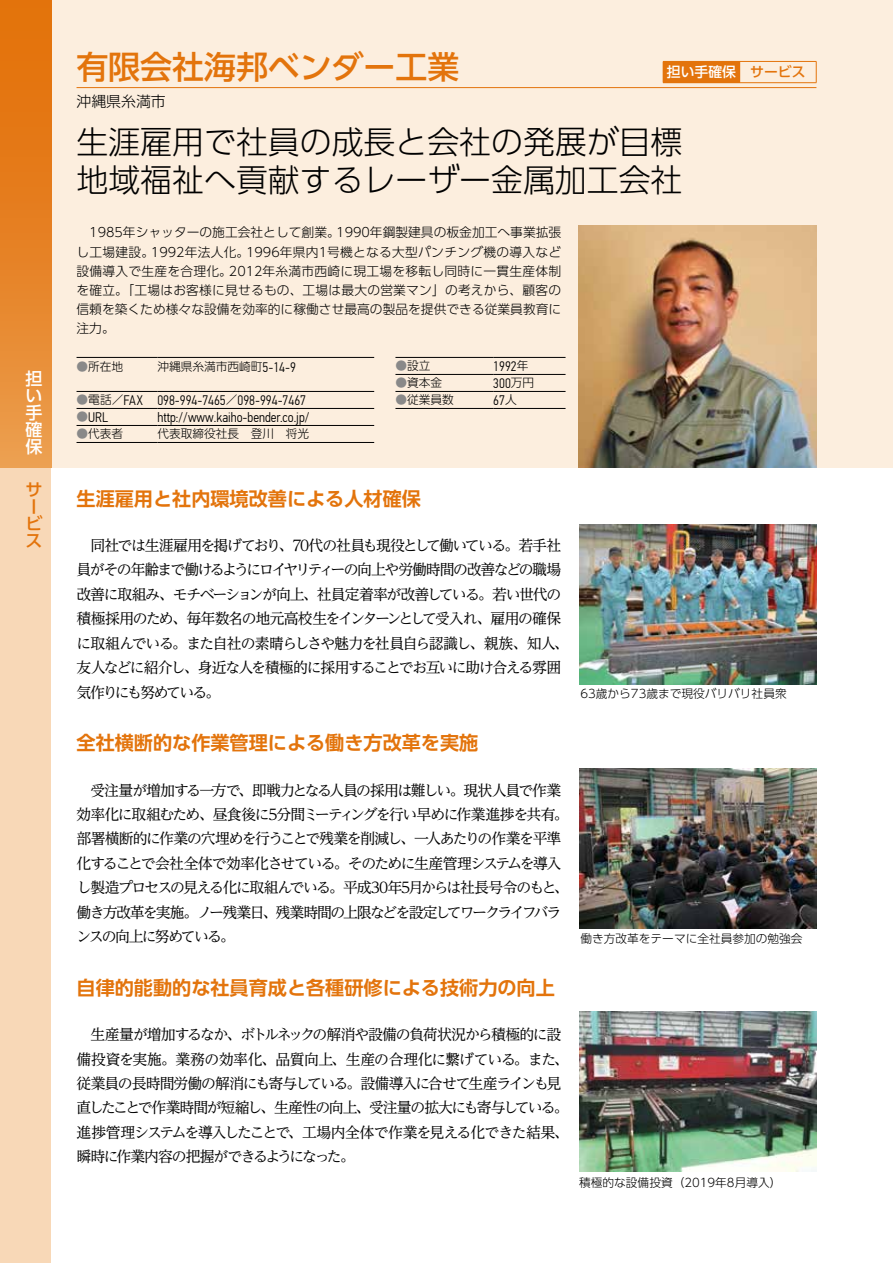
<style>
.page{position:relative;width:893px;height:1263px;background:#fff}
.page>*{position:absolute;margin:0;border:0;box-sizing:border-box;transform-origin:0 0}
.t1{font:300 31.95px/38.2px "UD Shin Go Pro";color:#000}
.t2{font:500 31.95px "UD Shin Go Pro";color:#e3740c}
.t3{font:700 19.2px "UD Shin Go Pro De";color:#e3740c}
.t4{font:500 16.95px/17px "UD Shin Go Pro";color:#fff;text-align:justify}
.t5{font:500 16.95px/17px "UD Shin Go Pro";color:#e3740c}
.t6{font:14.85px/24.5px "UD Reimin Pro";letter-spacing:-.09em;color:#000}
.t7{font:300 14.85px "UD Shin Go Pro";color:#000}
.t8{font:300 13.8px "PF Din Text Cond Pro";color:#000}
.t9{font:500 13.8px "UD Shin Go Pro";color:#fff}
.t10{font:300 12.75px/19.2px "UD Shin Go Pro";color:#000;text-align:justify}
.t11{font:300 11.7px "UD Shin Go Pro";color:#000}
.s1{color:#e3740c}
.s2{color:#898989}
.s3{font-family:"PF Din Text Cond Pro";font-size:13.8px}
.s4{font-family:"UD Shin Go Pro";font-size:11.7px;color:#898989}
.s5{font-family:"UD Shin Go Pro";font-size:11.7px}
</style>
<div class="page">
<div style="left:0;top:0;width:893px;height:468px;background:#fceede"></div>
<div style="left:0;top:468px;width:51px;height:795px;background:#f8d8b7"></div>
<div style="left:0;top:0;width:51px;height:468px;background:linear-gradient(to bottom,#e26c02,#eb9a4a)"></div>
<img style="left:580px;top:768px;width:237px;height:160px">
<img style="left:580px;top:1011px;width:237px;height:160px">
<img style="left:578px;top:225px;width:239px;height:243px">
<img style="left:580px;top:524px;width:237px;height:160px">
<hr style="left:77px;top:87px;width:739px;height:1px;background:#e3740c">
<div style="left:663px;top:61px;width:77px;height:22px;background:#e3740c"></div>
<hr style="left:740px;top:61px;width:76px;height:1px;background:#e3740c">
<svg style="left:816px;top:62px;width:1px;height:20px"></svg>
<hr style="left:740px;top:82px;width:76px;height:1px;background:#e3740c">
<hr style="left:77px;top:357px;width:80px;height:1px;background:#000">
<hr style="left:157px;top:357px;width:217px;height:1px;background:#000">
<hr style="left:77px;top:391px;width:80px;height:1px;background:#000">
<hr style="left:157px;top:391px;width:217px;height:1px;background:#000">
<hr style="left:77px;top:408px;width:80px;height:1px;background:#000">
<hr style="left:157px;top:408px;width:217px;height:1px;background:#000">
<hr style="left:77px;top:425px;width:80px;height:1px;background:#000">
<hr style="left:157px;top:425px;width:217px;height:1px;background:#000">
<hr style="left:77px;top:442px;width:80px;height:1px;background:#000">
<hr style="left:157px;top:442px;width:217px;height:1px;background:#000">
<hr style="left:395px;top:357px;width:98px;height:1px;background:#000">
<hr style="left:493px;top:357px;width:73px;height:1px;background:#000">
<hr style="left:395px;top:374px;width:98px;height:1px;background:#000">
<hr style="left:493px;top:374px;width:73px;height:1px;background:#000">
<hr style="left:395px;top:391px;width:98px;height:1px;background:#000">
<hr style="left:493px;top:391px;width:73px;height:1px;background:#000">
<hr style="left:395px;top:408px;width:98px;height:1px;background:#000">
<hr style="left:493px;top:408px;width:73px;height:1px;background:#000">
<p class="t4" style="left:26px;top:369px;width:18px">担い手確保</p>
<p class="t5" style="left:26px;top:480px;width:19px">サービス</p>
<h1 class="t2" style="left:77px;top:41px;width:384px">有限会社海邦ベンダー工業</h1>
<p class="t9" style="left:667px;top:61px;width:140px">担い手確保 <span class="s1">サービス</span></p>
<p class="t7" style="left:77px;top:89px;width:91px">沖縄県糸満市</p>
<h1 class="t1" style="left:77px;top:121px;width:607px">生涯雇用で社員の成長と会社の発展が目標地域福祉へ貢献するレーザー金属加工会社</h1>
<p class="t10" style="left:77px;top:222px;width:486px">　1985年シャッターの施工会社として創業。1990年鋼製建具の板金加工へ事業拡張し工場建設。1992年法人化。1996年県内1号機となる大型パンチング機の導入など設備導入で生産を合理化。2012年糸満市西崎に現工場を移転し同時に一貫生産体制を確立。「工場はお客様に見せるもの、工場は最大の営業マン」の考えから、顧客の信頼を築くため様々な設備を効率的に稼働させ最高の製品を提供できる従業員教育に注力。</p>
<p class="t11" style="left:77px;top:357px;width:48px"><span class="s2">●</span>所在地</p>
<p class="t11" style="left:157px;top:357px;width:140px">沖縄県糸満市西崎町<span class="s3">5-14-9</span></p>
<p class="t8" style="left:77px;top:392px;width:231px"><span class="s4">●</span><span class="s5">電話／</span>FAX 098-994-7465<span class="s5">／</span>098-994-7467</p>
<p class="t8" style="left:77px;top:409px;width:33px"><span class="s4">●</span>URL</p>
<p class="t8" style="left:157px;top:409px;width:154px">http://www.kaiho-bender.co.jp/</p>
<p class="t11" style="left:77px;top:424px;width:48px"><span class="s2">●</span>代表者</p>
<p class="t11" style="left:157px;top:424px;width:154px">代表取締役社長　登川　将光</p>
<p class="t11" style="left:395px;top:356px;width:37px"><span class="s2">●</span>設立</p>
<p class="t8" style="left:493px;top:358px;width:37px">1992<span class="s5">年</span></p>
<p class="t11" style="left:395px;top:373px;width:48px"><span class="s2">●</span>資本金</p>
<p class="t8" style="left:493px;top:375px;width:42px">300<span class="s5">万円</span></p>
<p class="t11" style="left:395px;top:390px;width:60px"><span class="s2">●</span>従業員数</p>
<p class="t8" style="left:493px;top:392px;width:25px">67<span class="s5">人</span></p>
<p class="t3" style="left:77px;top:483px;width:346px">生涯雇用と社内環境改善による人材確保</p>
<p class="t6" style="left:77px;top:533px;width:494px">　同社では生涯雇用を掲げており、70代の社員も現役として働いている。若手社員がその年齢まで働けるようにロイヤリティーの向上や労働時間の改善などの職場改善に取組み、モチベーションが向上、社員定着率が改善している。若い世代の積極採用のため、毎年数名の地元高校生をインターンとして受入れ、雇用の確保に取組んでいる。また自社の素晴らしさや魅力を社員自ら認識し、親族、知人、友人などに紹介し、身近な人を積極的に採用することでお互いに助け合える雰囲気作りにも努めている。</p>
<p class="t3" style="left:77px;top:727px;width:403px">全社横断的な作業管理による働き方改革を実施</p>
<p class="t6" style="left:77px;top:777px;width:494px">　受注量が増加する一方で、即戦力となる人員の採用は難しい。現状人員で作業効率化に取組むため、昼食後に5分間ミーティングを行い早めに作業進捗を共有。部署横断的に作業の穴埋めを行うことで残業を削減し、一人あたりの作業を平準化することで会社全体で効率化させている。そのために生産管理システムを導入し製造プロセスの見える化に取組んでいる。平成30年5月からは社長号令のもと、働き方改革を実施。ノー残業日、残業時間の上限などを設定してワークライフバランスの向上に努めている。</p>
<p class="t3" style="left:77px;top:972px;width:480px">自律的能動的な社員育成と各種研修による技術力の向上</p>
<p class="t6" style="left:77px;top:1022px;width:494px">　生産量が増加するなか、ボトルネックの解消や設備の負荷状況から積極的に設備投資を実施。業務の効率化、品質向上、生産の合理化に繋げている。また、従業員の長時間労働の解消にも寄与している。設備導入に合せて生産ラインも見直したことで作業時間が短縮し、生産性の向上、受注量の拡大にも寄与している。進捗管理システムを導入したことで、工場内全体で作業を見える化できた結果、瞬時に作業内容の把握ができるようになった。</p>
<p class="t11" style="left:580px;top:684px;width:208px">63歳から73歳まで現役バリバリ社員衆</p>
<p class="t11" style="left:580px;top:929px;width:224px">働き方改革をテーマに全社員参加の勉強会</p>
<p class="t11" style="left:579px;top:1173px;width:204px">積極的な設備投資（2019年8月導入）</p>
</div>
